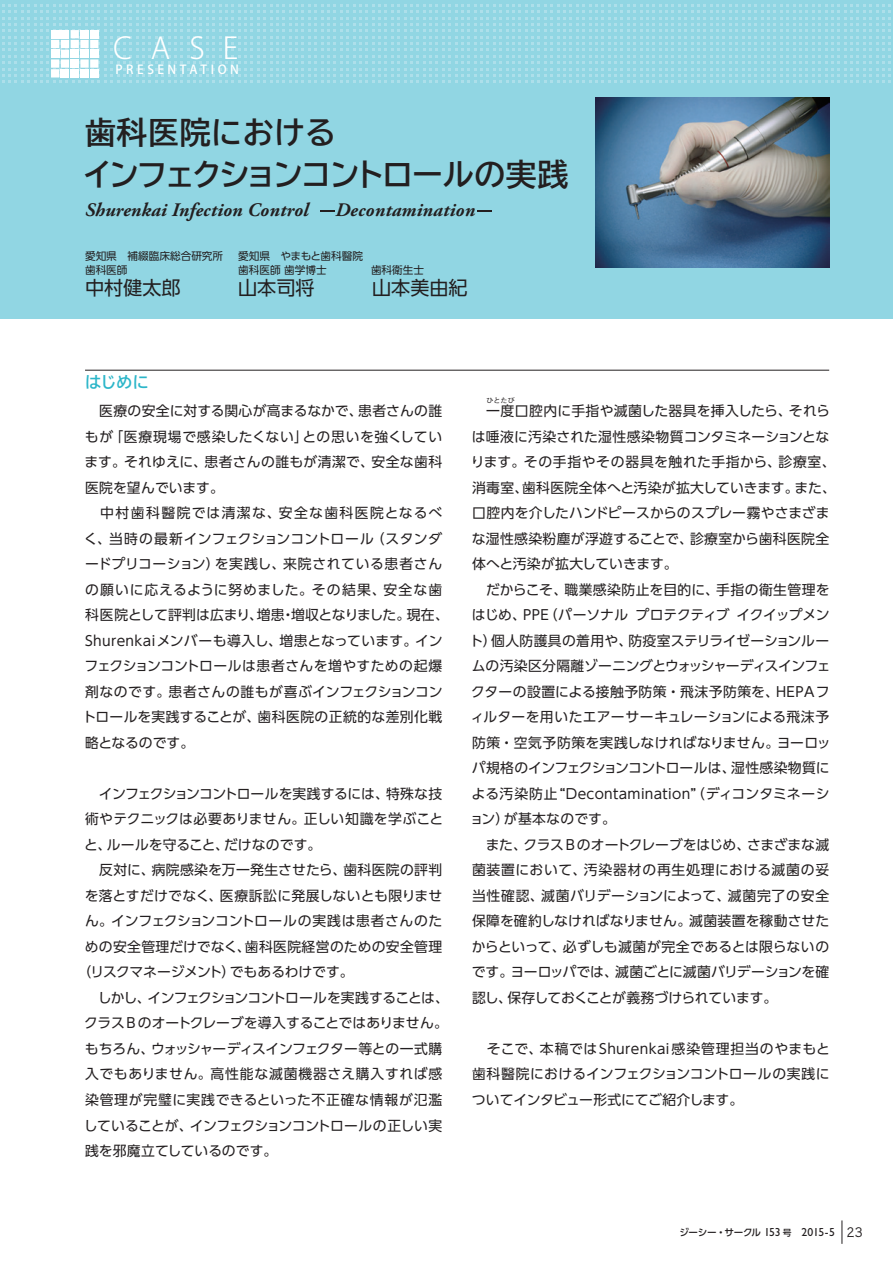
<style>
.page{position:relative;width:893px;height:1263px;background:#fff}
.page>*{position:absolute;margin:0;border:0;box-sizing:border-box;transform-origin:0 0}
.t1{font:700 30.9px/41.4px "TBUD Go Std";letter-spacing:-.035em;color:#231f20}
.t2{font:300 29.7px "Koz Go Pro";color:#fff}
.t3{font:italic 700 19.2px "Adobe Garamond Pro";letter-spacing:.01em;color:#231f20}
.t4{font:19.2px "UD Shin Go Pr 6 N";color:#231f20}
.t5{font:700 15.9px "TBUD Go Std";color:#2cb6c9}
.t6{font:13.8px/25.5px "UD Shin Go Pr 6 N";letter-spacing:.015em;color:#231f20}
.t7{font:13.8px "UD Shin Go Pr 6 N";letter-spacing:-.035em;color:#231f20}
.t8{font:13.8px "UD Shin Go Pr 6 N";letter-spacing:-.005em;color:#231f20}
.t9{font:13.8px "UD Shin Go Pr 6 N";letter-spacing:-.055em;color:#231f20}
.t10{font:13.8px "UD Shin Go Pr 6 N";letter-spacing:-.025em;color:#231f20}
.t11{font:13.8px "UD Shin Go Pr 6 N";letter-spacing:.035em;color:#231f20}
.t12{font:13.8px "UD Shin Go Pr 6 N";letter-spacing:.05em;color:#231f20}
.t13{font:13.8px "UD Shin Go Pr 6 N";letter-spacing:.055em;color:#231f20}
.t14{font:500 12.3px "Koz Go Pro";letter-spacing:.29em;color:#fff}
.t15{font:10.65px "UD Shin Go Pr 6 N";color:#231f20}
.t16{font:500 9.6px "UD Shin Go Pr 6 N";letter-spacing:-.035em;color:#231f20}
.t17{font:6.9px "UD Shin Go Pr 6 N";color:#231f20}
.s1{font-family:"UD Shin Go Pr 6 N";font-weight:300;font-style:normal}
.s2{font-family:"Gill Sans Std";font-weight:400;font-size:11.7px}
.s3{font-size:8.7px}
.s4{font-family:"Copperplate Gothic Std 29 AB";font-weight:400;font-size:13.35px}
</style>
<div class="page">
<div style="left:0;top:0;width:893px;height:319px;background:#91d6e3"></div>
<svg style="left:2px;top:4px;width:889px;height:79px"></svg>
<div style="left:51px;top:30px;width:8px;height:8px;background:#fff"></div>
<div style="left:61px;top:30px;width:8px;height:8px;background:#fff"></div>
<div style="left:71px;top:30px;width:8px;height:8px;background:#fff"></div>
<div style="left:80px;top:30px;width:9px;height:8px;background:#fff"></div>
<div style="left:90px;top:30px;width:8px;height:8px;background:#fff"></div>
<div style="left:51px;top:40px;width:8px;height:8px;background:#fff"></div>
<div style="left:61px;top:40px;width:8px;height:8px;background:#fff"></div>
<div style="left:71px;top:40px;width:8px;height:8px;background:#fff"></div>
<div style="left:80px;top:40px;width:9px;height:8px;background:#fff"></div>
<div style="left:90px;top:40px;width:8px;height:8px;background:#fff"></div>
<div style="left:51px;top:50px;width:8px;height:8px;background:#fff"></div>
<div style="left:61px;top:50px;width:8px;height:8px;background:#fff"></div>
<div style="left:71px;top:50px;width:8px;height:8px;background:#fff"></div>
<div style="left:80px;top:50px;width:9px;height:8px;background:#fff"></div>
<div style="left:90px;top:50px;width:8px;height:8px;background:#fff"></div>
<div style="left:51px;top:59px;width:8px;height:9px;background:#fff"></div>
<div style="left:61px;top:59px;width:8px;height:9px;background:#fff"></div>
<div style="left:71px;top:59px;width:8px;height:9px;background:#fff"></div>
<div style="left:80px;top:59px;width:9px;height:9px;background:#fff"></div>
<div style="left:90px;top:59px;width:8px;height:9px;background:#fff"></div>
<div style="left:51px;top:69px;width:8px;height:9px;background:#fff"></div>
<div style="left:61px;top:69px;width:8px;height:9px;background:#fff"></div>
<div style="left:71px;top:69px;width:8px;height:9px;background:#fff"></div>
<div style="left:80px;top:69px;width:9px;height:9px;background:#fff"></div>
<div style="left:90px;top:69px;width:8px;height:9px;background:#fff"></div>
<hr style="left:85px;top:370px;width:744px;height:1px;background:#231f20">
<img style="left:595px;top:98px;width:234px;height:170px">
<svg style="left:842px;top:1220px;width:1px;height:24px"></svg>
<h2 class="t2" style="left:113px;top:29px;width:127px">CASE</h2>
<p class="t14" style="left:116px;top:61px;width:125px">PRESENTATION</p>
<h1 class="t1" style="left:83px;top:112px;width:487px">歯科医院における<br>インフェクションコントロールの実践</h1>
<h3 class="t3" style="left:85px;top:199px;width:410px">Shurenkai Infection Control <span class="s1">-</span>Decontamination<span class="s1">-</span></h3>
<p class="t15" style="left:85px;top:248px;width:140px">愛知県　補綴臨床総合研究所</p>
<p class="t15" style="left:238px;top:248px;width:126px">愛知県　やまもと歯科醫院</p>
<p class="t15" style="left:85px;top:261px;width:44px">歯科医師</p>
<p class="t15" style="left:238px;top:261px;width:90px">歯科医師歯学博士</p>
<p class="t15" style="left:371px;top:261px;width:55px">歯科衛生士</p>
<h3 class="t4" style="left:85px;top:273px;width:384px">中村健太郎　　　山本司将　　　山本美由紀</h3>
<p class="t5" style="left:85px;top:369px;width:65px">はじめに</p>
<p class="t6" style="left:83px;top:398px;width:368px">　医療の安全に対する関心が高まるなかで、患者さんの誰もが「医療現場で感染したくない」との思いを強くしています。それゆえに、患者さんの誰もが清潔で、安全な歯科医院を望んでいます。<br>　中村歯科醫院では清潔な、安全な歯科医院となるべく、当時の最新インフェクションコントロール（スタンダードプリコーション）を実践し、来院されている患者さんの願いに応えるように努めました。その結果、安全な歯科医院として評判は広まり、増患・増収となりました。現在、<br>Shurenkaiメンバーも導入し、増患となっています。インフェクションコントロールは患者さんを増やすための起爆剤なのです。患者さんの誰もが喜ぶインフェクションコントロールを実践することが、歯科医院の正統的な差別化戦略となるのです。</p>
<p class="t7" style="left:85px;top:782px;width:359px">　インフェクションコントロールを実践するには、特殊な技</p>
<p class="t6" style="left:85px;top:806px;width:360px">術やテクニックは必要ありません。正しい知識を学ぶこと</p>
<p class="t6" style="left:84px;top:831px;width:239px">と、ルールを守ること、だけなのです。</p>
<p class="t6" style="left:85px;top:857px;width:359px">　反対に、病院感染を万一発生させたら、歯科医院の評判</p>
<p class="t6" style="left:85px;top:882px;width:359px">を落とすだけでなく、医療訴訟に発展しないとも限りませ</p>
<p class="t11" style="left:85px;top:910px;width:359px">ん。インフェクションコントロールの実践は患者さんのた</p>
<p class="t6" style="left:85px;top:933px;width:359px">めの安全管理だけでなく、歯科医院経営のための安全管理</p>
<p class="t8" style="left:78px;top:961px;width:278px">（リスクマネージメント）でもあるわけです。</p>
<p class="t9" style="left:85px;top:986px;width:365px">　しかし、インフェクションコントロールを実践することは、</p>
<p class="t8" style="left:84px;top:1012px;width:365px">クラスBのオートクレーブを導入することではありません。</p>
<p class="t10" style="left:85px;top:1037px;width:359px">もちろん、ウォッシャーディスインフェクター等との一式購</p>
<p class="t12" style="left:85px;top:1063px;width:359px">入でもありません。高性能な滅菌機器さえ購入すれば感</p>
<p class="t13" style="left:85px;top:1088px;width:359px">染管理が完璧に実践できるといった不正確な情報が氾濫</p>
<p class="t7" style="left:84px;top:1114px;width:360px">していることが、インフェクションコントロールの正しい実</p>
<p class="t6" style="left:85px;top:1137px;width:194px">践を邪魔立てしているのです。</p>
<p class="t17" style="left:486px;top:395px;width:30px">ひとたび</p>
<p class="t6" style="left:470px;top:423px;width:368px">は唾液に汚染された湿性感染物質コンタミネーションとなります。その手指やその器具を触れた手指から、診療室、消毒室、歯科医院全体へと汚染が拡大していきます。また、口腔内を介したハンドピースからのスプレー霧やさまざまな湿性感染粉塵が浮遊することで、診療室から歯科医院全体へと汚染が拡大していきます。<br>　だからこそ、職業感染防止を目的に、手指の衛生管理をはじめ、PPE（パーソナルプロテクティブイクイップメント）個人防護具の着用や、防疫室ステリライゼーションルームの汚染区分隔離ゾーニングとウォッシャーディスインフェクターの設置による接触予防策・飛沫予防策を、HEPAフィルターを用いたエアーサーキュレーションによる飛沫予防策・空気予防策を実践しなければなりません。ヨーロッパ規格のインフェクションコントロールは、湿性感染物質による汚染防止“Decontamination”（ディコンタミネーション）が基本なのです。<br>　また、クラスB のオートクレーブをはじめ、さまざまな滅菌装置において、汚染器材の再生処理における滅菌の妥当性確認、滅菌バリデーションによって、滅菌完了の安全保障を確約しなければなりません。滅菌装置を稼動させたからといって、必ずしも滅菌が完全であるとは限らないのです。ヨーロッパでは、滅菌ごとに滅菌バリデーションを確認し、保存しておくことが義務づけられています。</p>
<p class="t6" style="left:472px;top:1035px;width:360px;text-align:justify">　そこで、本稿ではShurenkai感染管理担当のやまもと歯科醫院におけるインフェクションコントロールの実践についてインタビュー形式にてご紹介します。</p>
<p class="t6" style="left:486px;top:398px;width:345px">一度口腔内に手指や滅菌した器具を挿入したら、それら</p>
<p class="t16" style="left:679px;top:1225px;width:185px">ジーシー・サークル <span class="s2">153</span> <span class="s3">号</span> <span class="s2">2015-5</span> <span class="s4">23</span></p>
</div>
